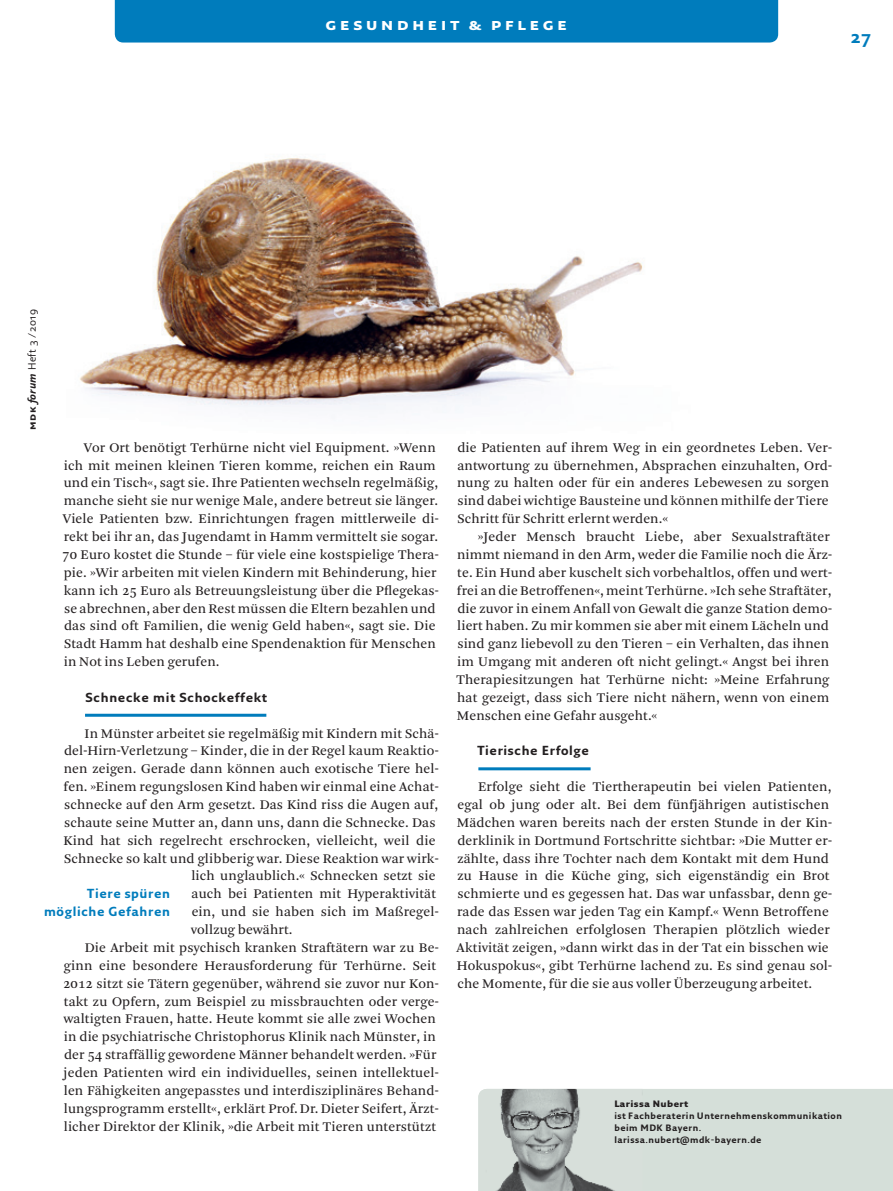
<style>
.page{position:relative;width:893px;height:1191px;background:#fff}
.page>*{position:absolute;margin:0;border:0;box-sizing:border-box;transform-origin:0 0}
._3_2_Kolumnentitel{font:700 18px "Fresco Sans Plus Pro";letter-spacing:.18em;color:#fff}
._3_3_Pagina{font:700 18px "Fresco Sans Plus Pro";color:#007cbc}
.t1{font:13.8px/17.9px "Arnhem Blond";letter-spacing:.01em;color:#231f20}
._0_3_Zwischenübersch{font:700 12.75px "Fresco Sans Pro";letter-spacing:.05em;color:#231f20}
._0_4_Streamer{font:700 12.75px/17.9px "Fresco Sans Pro";letter-spacing:.05em;color:#007cbc;text-align:right}
.t2{font:10.5px "Fresco Sans Plus Pro";letter-spacing:.05em;color:#231f20}
._3_1_Autorenkasten{font:700 9px/11.9px "Fresco Sans Pro";letter-spacing:.05em;color:#231f20}
.s1{font-weight:700}
.s2{font-weight:700;font-style:italic}
.s3{font-weight:900}
</style>
<div class="page">
<hr style="left:85px;top:713px;width:181px;height:3px;background:#007cbc">
<hr style="left:478px;top:767px;width:113px;height:3px;background:#007cbc">
<div style="left:643px;top:1089px;width:250px;height:102px;background:#d5dfd9"></div>
<img style="left:478px;top:1089px;width:165px;height:102px">
<img style="left:80px;top:0;width:563px;height:409px">
<div style="left:115px;top:0;width:663px;height:43px;background:#007cbc"></div>
<p class="_3_2_Kolumnentitel" style="left:325px;top:12px;width:243px">gesundheit &amp; pflege</p>
<p class="_3_3_Pagina" style="left:851px;top:25px;width:22px">27</p>
<p class="t2" style="left:25px;top:430px;width:122px;rotate:-90deg"><span class="s1">mdk</span> <span class="s2">forum</span> Heft 3 /2019</p>
<p class="t1" style="left:62px;top:438px;width:378px;text-indent:22px">Vor Ort benötigt Terhürne nicht viel Equipment. »Wenn ich mit meinen kleinen Tieren komme, reichen ein Raum und ein Tisch«, sagt sie. Ihre Patienten wechseln regelmäßig, manche sieht sie nur wenige Male, andere betreut sie länger.<br>Viele Patienten bzw. Einrichtungen fragen mittlerweile di&shy;rekt bei ihr an, das Jugendamt in Hamm vermittelt sie sogar.<br>70 Euro kostet die Stunde – für viele eine kostspielige Thera&shy;pie. »Wir arbeiten mit vielen Kindern mit Behinderung, hier kann ich 25 Euro als Betreuungsleistung über die Pflegekas&shy;se abrechnen, aber den Rest müssen die Eltern bezahlen und das sind oft Familien, die wenig Geld haben«, sagt sie. Die Stadt Hamm hat deshalb eine Spendenaktion für Menschen in Not ins Leben gerufen.</p>
<p class="_0_3_Zwischenübersch" style="left:86px;top:689px;width:183px">Schnecke mit Schockeffekt</p>
<p class="t1" style="left:85px;top:724px;width:355px">In Münster arbeitet sie regelmäßig mit Kindern mit Schä-</p>
<p class="t1" style="left:64px;top:742px;width:376px">del-Hirn-Verletzung – Kinder, die in der Regel kaum Reaktio-</p>
<p class="t1" style="left:64px;top:760px;width:376px">nen zeigen. Gerade dann können auch exotische Tiere hel-</p>
<p class="t1" style="left:64px;top:778px;width:376px">fen. »Einem regungslosen Kind haben wir einmal eine Achat-</p>
<p class="t1" style="left:64px;top:796px;width:375px">schnecke auf den Arm gesetzt. Das Kind riss die Augen auf,</p>
<p class="t1" style="left:64px;top:814px;width:373px">schaute seine Mutter an, dann uns, dann die Schnecke. Das</p>
<p class="t1" style="left:63px;top:831px;width:374px">Kind hat sich regelrecht erschrocken, vielleicht, weil die</p>
<p class="t1" style="left:64px;top:849px;width:376px">Schnecke so kalt und glibberig war. Diese Reaktion war wirk-</p>
<p class="t1" style="left:191px;top:867px;width:246px">lich unglaublich.« Schnecken setzt sie</p>
<p class="t1" style="left:192px;top:885px;width:246px">auch bei Patienten mit Hyperaktivität</p>
<p class="t1" style="left:192px;top:903px;width:248px">ein, und sie haben sich im Maßregel-</p>
<p class="t1" style="left:191px;top:921px;width:103px">vollzug bewährt.</p>
<p class="t1" style="left:63px;top:939px;width:377px;text-indent:22px">Die Arbeit mit psychisch kranken Straftätern war zu Be&shy;ginn eine besondere Herausforderung für Terhürne. Seit 2012 sitzt sie Tätern gegenüber, während sie zuvor nur Kon&shy;takt zu Opfern, zum Beispiel zu missbrauchten oder verge&shy;waltigten Frauen, hatte. Heute kommt sie alle zwei Wochen in die psychiatrische Christophorus Klinik nach Münster, in der 54 straffällig gewordene Männer behandelt werden. »Für jeden Patienten wird ein individuelles, seinen intellektuel&shy;len Fähigkeiten angepasstes und interdisziplinäres Behand&shy;lungsprogramm erstellt«, erklärt Prof. Dr. Dieter Seifert, Ärzt&shy;licher Direktor der Klinik, »die Arbeit mit Tieren unterstützt</p>
<p class="_0_4_Streamer" style="left:44px;top:884px;width:128px">Tiere spüren mögliche Gefahren</p>
<p class="t1" style="left:457px;top:438px;width:376px">die Patienten auf ihrem Weg in ein geordnetes Leben. Ver&shy;antwortung zu übernehmen, Absprachen einzuhalten, Ord&shy;nung zu halten oder für ein anderes Lebewesen zu sorgen sind dabei wichtige Bausteine und können mithilfe der Tiere Schritt für Schritt erlernt werden.«</p>
<p class="t1" style="left:456px;top:528px;width:377px;text-indent:22px">»Jeder Mensch braucht Liebe, aber Sexualstraftäter nimmt niemand in den Arm, weder die Familie noch die Ärz&shy;te. Ein Hund aber kuschelt sich vorbehaltlos, offen und wert&shy;frei an die Betroffenen«, meint Terhürne. »Ich sehe Straftäter, die zuvor in einem Anfall von Gewalt die ganze Station demo&shy;liert haben. Zu mir kommen sie aber mit einem Lächeln und sind ganz liebevoll zu den Tieren – ein Verhalten, das ihnen im Umgang mit anderen oft nicht gelingt.« Angst bei ihren Therapiesitzungen hat Terhürne nicht: »Meine Erfahrung hat gezeigt, dass sich Tiere nicht nähern, wenn von einem Menschen eine Gefahr ausgeht.«</p>
<p class="_0_3_Zwischenübersch" style="left:477px;top:743px;width:113px">Tierische Erfolge</p>
<p class="t1" style="left:457px;top:778px;width:377px;text-indent:21px">Erfolge sieht die Tiertherapeutin bei vielen Patienten, egal ob jung oder alt. Bei dem fünfjährigen autistischen Mädchen waren bereits nach der ersten Stunde in der Kin&shy;derklinik in Dortmund Fortschritte sichtbar: »Die Mutter er&shy;zählte, dass ihre Tochter nach dem Kontakt mit dem Hund zu Hause in die Küche ging, sich eigenständig ein Brot schmierte und es gegessen hat. Das war unfassbar, denn ge&shy;rade das Essen war jeden Tag ein Kampf.« Wenn Betroffene nach zahlreichen erfolglosen Therapien plötzlich wieder Aktivität zeigen, »dann wirkt das in der Tat ein bisschen wie Hokuspokus«, gibt Terhürne lachend zu. Es sind genau sol&shy;che Momente, für die sie aus voller Überzeugung arbeitet.</p>
<p class="_3_1_Autorenkasten" style="left:614px;top:1097px;width:229px"><span class="s3">Larissa Nubert<br></span>ist Fachberaterin Unternehmenskommunikation beim MDK Bayern.</p>
<p class="_3_1_Autorenkasten" style="left:614px;top:1133px;width:149px">larissa.nubert@mdk-bayern.de</p>
</div>
